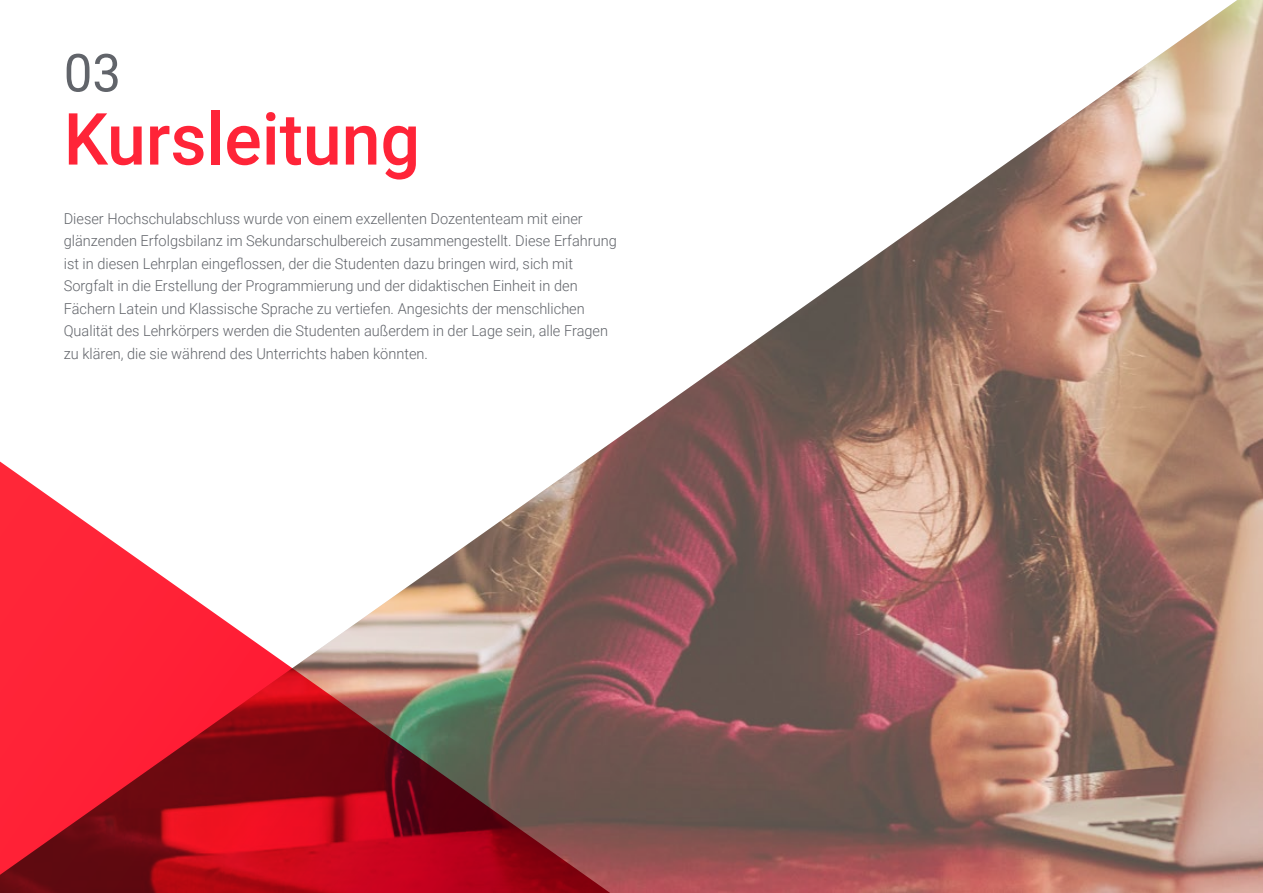
<style>
.page{position:relative;width:1263px;height:893px;background:#fff}
.page>*{position:absolute;margin:0;border:0;box-sizing:border-box;transform-origin:0 0}
.t1{font:500 72px "Roboto";color:#ff2438}
.t2{font:52.5px "Roboto";color:#61646a}
.t3{font:300 15px/22.5px "Roboto";color:#61646a}
</style>
<div class="page">
<img style="left:606px;top:0;width:657px;height:893px">
<svg style="left:0;top:446px;width:640px;height:447px"></svg>
<h2 class="t2" style="left:64px;top:36px;width:59px">03</h2>
<h1 class="t1" style="left:64px;top:89px;width:358px">Kursleitung</h1>
<p class="t3" style="left:64px;top:207px;width:555px">Dieser Hochschulabschluss wurde von einem exzellenten Dozententeam mit einer glänzenden Erfolgsbilanz im Sekundarschulbereich zusammengestellt. Diese Erfahrung ist in diesen Lehrplan eingeflossen, der die Studenten dazu bringen wird, sich mit Sorgfalt in die Erstellung der Programmierung und der didaktischen Einheit in den Fächern Latein und Klassische Sprache zu vertiefen. Angesichts der menschlichen Qualität des Lehrkörpers werden die Studenten außerdem in der Lage sein, alle Fragen zu klären, die sie während des Unterrichts haben könnten.</p>
</div>
